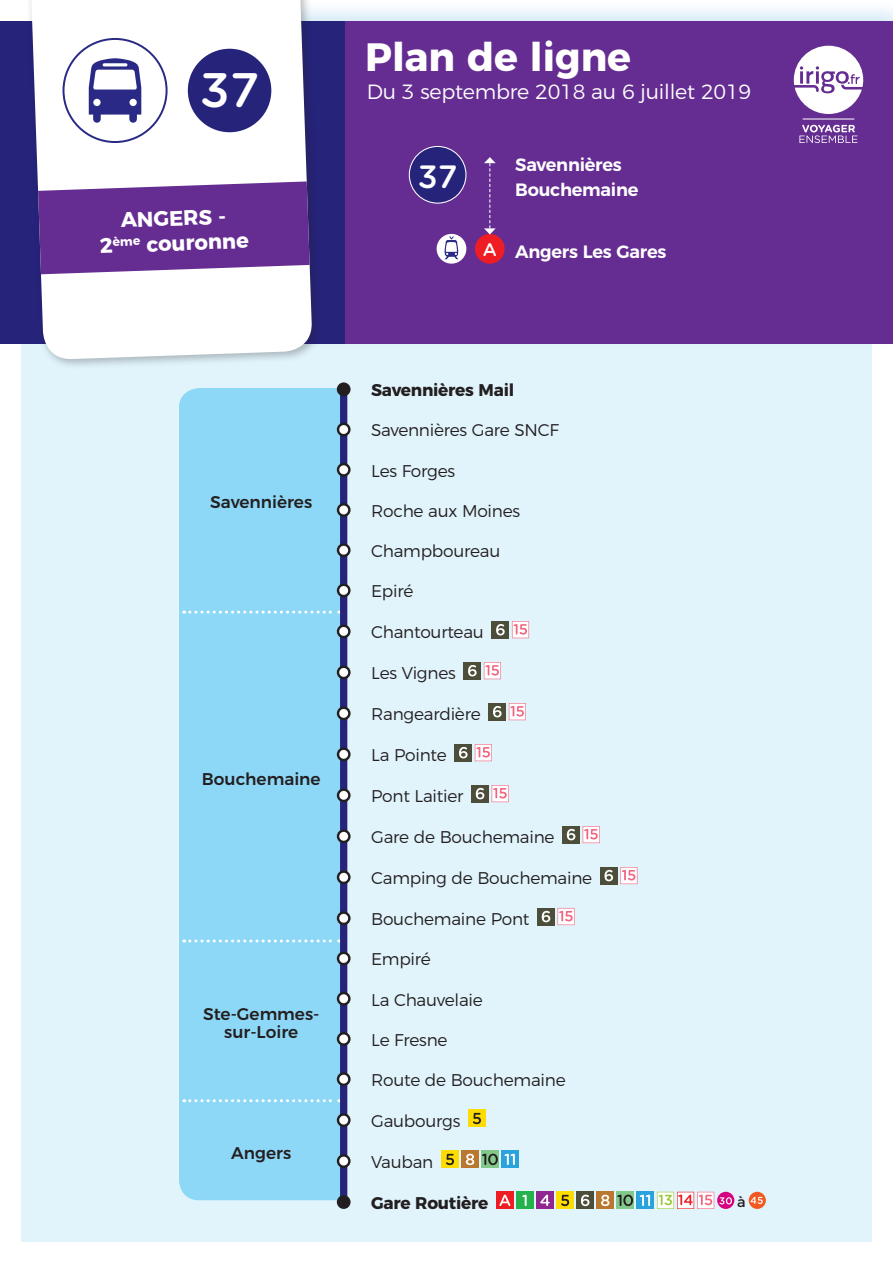
<style>
.page{position:relative;width:893px;height:1263px;background:#fff}
.page>*{position:absolute;margin:0;border:0;box-sizing:border-box;transform-origin:0 0}
.t1{font:500 48.45px "Gotham Rounded";color:#fff}
.t2{font:700 39.45px "Montserrat";color:#fff}
.t3{font:500 32.25px "Gotham Rounded";color:#fff}
.t4{font:700 21px/25.2px "Montserrat";color:#fff;text-align:center}
.t5{font:300 20.55px "Montserrat";letter-spacing:-.01em;color:#fff}
.t6{font:600 17.85px/25.2px "Montserrat";letter-spacing:-.015em;color:#fff}
.t7{font:300 16.95px "Montserrat";letter-spacing:-.015em;color:#231f20}
.t8{font:500 16.95px/18.1px "Montserrat";color:#231f20;text-align:center}
.t9{font:700 16.95px "Montserrat";letter-spacing:-.015em;color:#231f20}
.t10{font:14.55px "Montserrat";color:#231f20}
.s1{font-family:"Gotham Rounded";font-weight:500;font-size:18.3px}
</style>
<div class="page">
<div style="left:21px;top:128px;width:851px;height:1114px;background:#e1f4fc"></div>
<div style="left:208px;top:0;width:685px;height:350px;background:#359bd6;opacity:.2"></div>
<div style="left:220px;top:21px;width:673px;height:323px;background:#652d91"></div>
<div style="left:0;top:21px;width:345px;height:323px;background:#26237b"></div>
<div style="left:26px;top:0;width:297px;height:370px;background:#231f20;opacity:.3"></div>
<svg style="left:30px;top:0;width:283px;height:360px;fill:#fff"></svg>
<div style="left:64px;top:39px;width:103px;height:103px;background:#fff;border-radius:50%"></div>
<div style="left:63px;top:38px;width:105px;height:105px;border:2px solid #2a2a86;border-radius:50%"></div>
<svg style="left:89px;top:58px;width:52px;height:65px"></svg>
<svg style="left:799px;top:125px;width:59px;height:18px"></svg>
<hr style="left:803px;top:119px;width:51px;height:1px;background:#fff">
<svg style="left:794px;top:46px;width:69px;height:68px"></svg>
<div style="left:188px;top:49px;width:83px;height:83px;background:#26237b;border-radius:50%"></div>
<svg style="left:38px;top:181px;width:272px;height:93px;background:#74429b"></svg>
<svg style="left:408px;top:146px;width:97px;height:118px"></svg>
<div style="left:179px;top:388px;width:161px;height:812px;background:#8dd7f7"></div>
<svg style="left:184px;top:611px;width:156px;height:3px"></svg>
<svg style="left:184px;top:939px;width:156px;height:3px"></svg>
<svg style="left:184px;top:1099px;width:156px;height:3px"></svg>
<div style="left:340px;top:388px;width:7px;height:812px;background:#26237b"></div>
<svg style="left:337px;top:382px;width:14px;height:14px"></svg>
<svg style="left:337px;top:423px;width:14px;height:13px"></svg>
<svg style="left:337px;top:463px;width:14px;height:14px"></svg>
<svg style="left:337px;top:503px;width:14px;height:14px"></svg>
<svg style="left:337px;top:543px;width:14px;height:14px"></svg>
<svg style="left:337px;top:583px;width:14px;height:14px"></svg>
<div style="left:492px;top:621px;width:17px;height:17px;background:#4c4e39"></div>
<svg style="left:496px;top:624px;width:9px;height:11px"></svg>
<svg style="left:512px;top:621px;width:17px;height:17px"></svg>
<svg style="left:337px;top:624px;width:14px;height:14px"></svg>
<div style="left:464px;top:662px;width:17px;height:17px;background:#4c4e39"></div>
<svg style="left:468px;top:665px;width:9px;height:11px"></svg>
<svg style="left:484px;top:662px;width:17px;height:17px"></svg>
<svg style="left:337px;top:665px;width:14px;height:14px"></svg>
<div style="left:489px;top:703px;width:17px;height:17px;background:#4c4e39"></div>
<svg style="left:493px;top:706px;width:9px;height:11px"></svg>
<svg style="left:509px;top:703px;width:17px;height:17px"></svg>
<svg style="left:337px;top:706px;width:14px;height:14px"></svg>
<div style="left:455px;top:744px;width:17px;height:17px;background:#4c4e39"></div>
<svg style="left:459px;top:747px;width:9px;height:11px"></svg>
<svg style="left:475px;top:744px;width:17px;height:17px"></svg>
<svg style="left:337px;top:747px;width:14px;height:14px"></svg>
<div style="left:471px;top:785px;width:18px;height:17px;background:#4c4e39"></div>
<svg style="left:476px;top:788px;width:8px;height:11px"></svg>
<svg style="left:492px;top:785px;width:17px;height:17px"></svg>
<svg style="left:337px;top:788px;width:14px;height:14px"></svg>
<div style="left:563px;top:826px;width:17px;height:17px;background:#4c4e39"></div>
<svg style="left:567px;top:829px;width:8px;height:11px"></svg>
<svg style="left:583px;top:826px;width:17px;height:17px"></svg>
<svg style="left:337px;top:829px;width:14px;height:14px"></svg>
<div style="left:600px;top:867px;width:17px;height:17px;background:#4c4e39"></div>
<svg style="left:604px;top:870px;width:9px;height:11px"></svg>
<svg style="left:620px;top:867px;width:17px;height:17px"></svg>
<svg style="left:337px;top:870px;width:14px;height:14px"></svg>
<div style="left:537px;top:908px;width:18px;height:17px;background:#4c4e39"></div>
<svg style="left:542px;top:911px;width:8px;height:11px"></svg>
<svg style="left:557px;top:908px;width:18px;height:17px"></svg>
<svg style="left:337px;top:911px;width:14px;height:14px"></svg>
<svg style="left:337px;top:951px;width:14px;height:14px"></svg>
<svg style="left:337px;top:992px;width:14px;height:13px"></svg>
<svg style="left:337px;top:1032px;width:14px;height:14px"></svg>
<svg style="left:337px;top:1072px;width:14px;height:14px"></svg>
<div style="left:468px;top:1110px;width:17px;height:17px;background:#ffdc01"></div>
<svg style="left:473px;top:1113px;width:8px;height:11px"></svg>
<svg style="left:337px;top:1113px;width:14px;height:14px"></svg>
<div style="left:441px;top:1151px;width:18px;height:17px;background:#ffdc01"></div>
<svg style="left:446px;top:1154px;width:8px;height:11px"></svg>
<div style="left:461px;top:1151px;width:18px;height:17px;background:#b97730"></div>
<svg style="left:466px;top:1154px;width:8px;height:11px"></svg>
<div style="left:482px;top:1151px;width:17px;height:17px;background:#83c88b"></div>
<svg style="left:482px;top:1154px;width:16px;height:11px"></svg>
<div style="left:502px;top:1151px;width:17px;height:17px;background:#2aa2db"></div>
<svg style="left:504px;top:1154px;width:11px;height:11px"></svg>
<svg style="left:337px;top:1154px;width:14px;height:14px"></svg>
<div style="left:496px;top:1192px;width:17px;height:17px;background:#ee1d23"></div>
<svg style="left:499px;top:1195px;width:11px;height:11px"></svg>
<div style="left:516px;top:1192px;width:18px;height:17px;background:#23b24b"></div>
<svg style="left:522px;top:1195px;width:5px;height:11px"></svg>
<div style="left:536px;top:1192px;width:18px;height:17px;background:#90268f"></div>
<svg style="left:540px;top:1195px;width:10px;height:11px"></svg>
<div style="left:557px;top:1192px;width:17px;height:17px;background:#ffdc01"></div>
<svg style="left:561px;top:1195px;width:8px;height:11px"></svg>
<div style="left:577px;top:1192px;width:17px;height:17px;background:#4c4e39"></div>
<svg style="left:581px;top:1194px;width:8px;height:12px"></svg>
<div style="left:597px;top:1192px;width:17px;height:17px;background:#b97730"></div>
<svg style="left:601px;top:1195px;width:8px;height:11px"></svg>
<div style="left:617px;top:1192px;width:17px;height:17px;background:#83c88b"></div>
<svg style="left:617px;top:1194px;width:16px;height:12px"></svg>
<div style="left:637px;top:1192px;width:17px;height:17px;background:#2aa2db"></div>
<svg style="left:640px;top:1195px;width:10px;height:11px"></svg>
<div style="left:717px;top:1192px;width:17px;height:17px;background:#d6017f;border-radius:50%"></div>
<svg style="left:657px;top:1192px;width:75px;height:17px"></svg>
<div style="left:749px;top:1192px;width:17px;height:17px;background:#f15921;border-radius:50%"></div>
<svg style="left:750px;top:1197px;width:13px;height:7px"></svg>
<svg style="left:337px;top:1195px;width:14px;height:14px"></svg>
<h2 class="t2" style="left:365px;top:24px;width:267px">Plan de ligne</h2>
<h1 class="t1" style="left:200px;top:56px;width:61px">37</h1>
<p class="t5" style="left:367px;top:76px;width:386px">Du 3 septembre 2018 au 6 juillet 2019</p>
<p class="t4" style="left:99px;top:206px;width:150px;rotate:-2deg">ANGERS -<br>2<sup>ème</sup> couronne</p>
<p class="t8" style="left:210px;top:492px;width:103px">Savennières</p>
<p class="t8" style="left:202px;top:768px;width:120px">Bouchemaine</p>
<p class="t8" style="left:203px;top:1003px;width:118px">Ste-Gemmes&shy;sur-Loire</p>
<p class="t8" style="left:231px;top:1142px;width:61px">Angers</p>
<h3 class="t3" style="left:418px;top:153px;width:41px">37</h3>
<p class="t6" style="left:515px;top:150px;width:125px">Savennières<br>Bouchemaine</p>
<p class="t6" style="left:483px;top:238px;width:185px"><span class="s1">A</span> Angers Les Gares</p>
<p class="t9" style="left:371px;top:376px;width:145px">Savennières Mail</p>
<p class="t7" style="left:371px;top:417px;width:189px">Savennières Gare SNCF</p>
<p class="t7" style="left:371px;top:457px;width:86px">Les Forges</p>
<p class="t7" style="left:371px;top:498px;width:150px">Roche aux Moines</p>
<p class="t7" style="left:371px;top:538px;width:131px">Champboureau</p>
<p class="t7" style="left:371px;top:578px;width:44px">Epiré</p>
<p class="t7" style="left:371px;top:619px;width:114px">Chantourteau</p>
<p class="t7" style="left:371px;top:660px;width:86px">Les Vignes</p>
<p class="t7" style="left:371px;top:701px;width:111px">Rangeardière</p>
<p class="t7" style="left:371px;top:742px;width:77px">La Pointe</p>
<p class="t7" style="left:371px;top:783px;width:94px">Pont Laitier</p>
<p class="t7" style="left:371px;top:824px;width:185px">Gare de Bouchemaine</p>
<p class="t7" style="left:371px;top:865px;width:223px">Camping de Bouchemaine</p>
<p class="t7" style="left:371px;top:906px;width:160px">Bouchemaine Pont</p>
<p class="t7" style="left:371px;top:946px;width:61px">Empiré</p>
<p class="t7" style="left:371px;top:986px;width:113px">La Chauvelaie</p>
<p class="t7" style="left:371px;top:1026px;width:78px">Le Fresne</p>
<p class="t7" style="left:371px;top:1067px;width:196px">Route de Bouchemaine</p>
<p class="t7" style="left:371px;top:1108px;width:91px">Gaubourgs</p>
<p class="t7" style="left:371px;top:1149px;width:64px">Vauban</p>
<p class="t9" style="left:371px;top:1189px;width:119px">Gare Routière</p>
<p class="t10" style="left:737px;top:1190px;width:10px">à</p>
</div>
